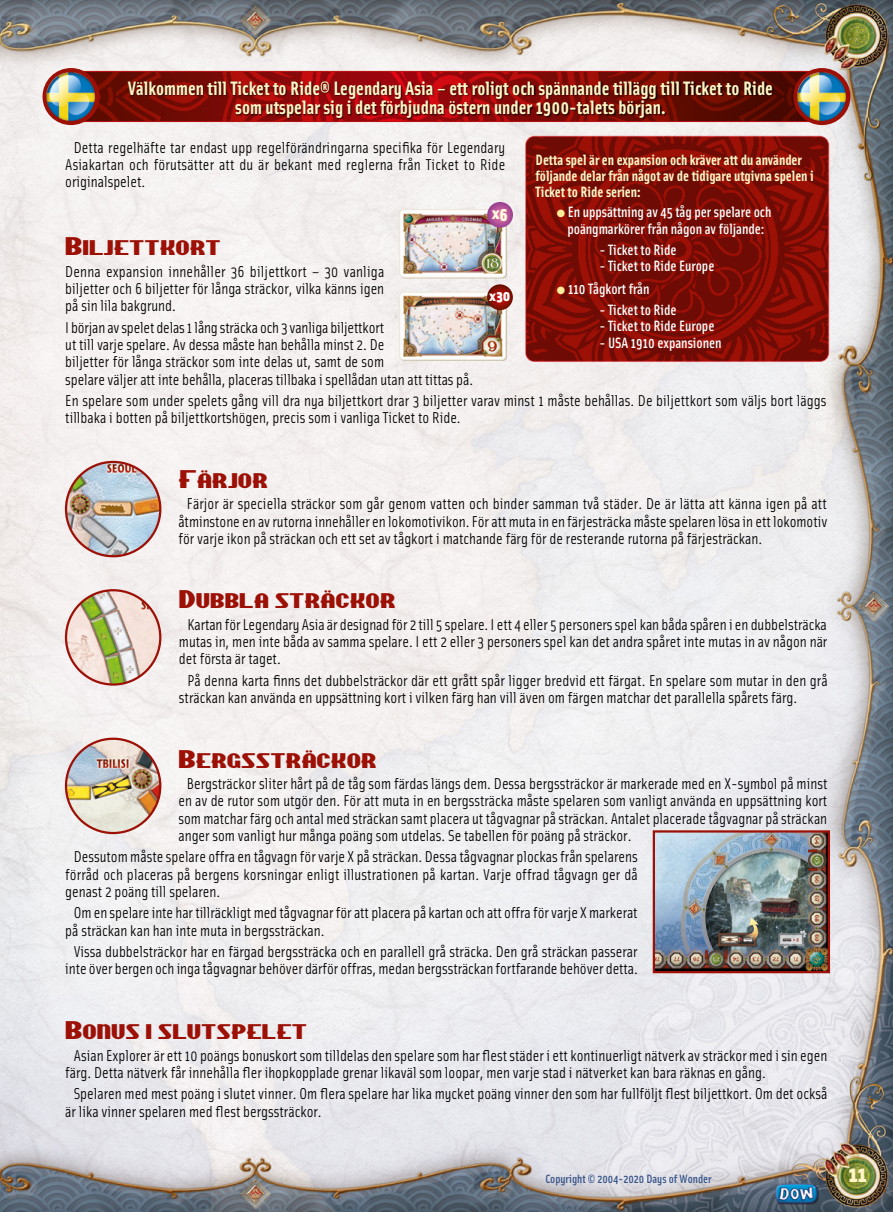
<style>
.page{position:relative;width:893px;height:1212px;background:#fff}
.page>*{position:absolute;margin:0;border:0;box-sizing:border-box;transform-origin:0 0}
.t1{font:900 22.5px "Solex OT";color:#fff5c5}
.t2{font:21.6px "Chippewa Falls NF";color:#9c1006;scale:1.18 1}
.t3{font:700 19.5px/19.5px "Solex OT";color:#fff5c5;text-align:center}
.t4{font:900 17.25px "Solex OT";color:#fffbdc}
.t5{font:15.75px/17.2px "Solex OT";color:#000;text-align:justify}
.t6{font:500 15px/16.5px "Solex OT";letter-spacing:-.005em;color:#fff;text-align:center}
.t7{font:700 15px/15.8px "Solex OT";letter-spacing:-.005em;color:#fff5c5}
.t8{font:900 14.85px "Solex OT";color:#fff}
.t9{font:500 12px "Solex OT";color:#335288}
.s1{color:#ffed99}
</style>
<div class="page">
<img style="left:0;top:0;width:893px;height:1212px">
<img style="left:88px;top:73px;width:717px;height:47px">
<div style="left:70px;top:71px;width:761px;height:51px;border:1px solid #b70e0c;border-radius:13px"></div>
<div style="left:43px;top:68px;width:57px;height:57px;background:#9c1006;border-radius:50%"></div>
<img style="left:46px;top:72px;width:49px;height:49px;border-radius:24px">
<div style="left:793px;top:68px;width:57px;height:57px;background:#9c1006;border-radius:50%"></div>
<img style="left:797px;top:72px;width:49px;height:49px;border-radius:24px">
<div style="left:128px;top:82px;width:646px;height:38px;background:#000;opacity:.75"></div>
<img style="left:526px;top:137px;width:302px;height:224px">
<div style="left:525px;top:136px;width:304px;height:226px;border:2px solid #d20a11;border-radius:9px"></div>
<div style="left:400px;top:293px;width:107px;height:68px;background:#cec4b0;border-radius:4px"></div>
<img style="left:401px;top:294px;width:103px;height:64px">
<div style="left:399px;top:292px;width:107px;height:68px;border:1px solid #ece6d8;border-radius:4px"></div>
<svg style="left:487px;top:284px;width:26px;height:26px"></svg>
<img style="left:401px;top:211px;width:103px;height:65px">
<div style="left:399px;top:209px;width:107px;height:69px;border:1px solid #ece6d8;border-radius:4px"></div>
<svg style="left:487px;top:202px;width:26px;height:26px"></svg>
<img style="left:66px;top:462px;width:94px;height:94px;border-radius:47px">
<div style="left:65px;top:461px;width:96px;height:96px;border:2px solid #9c1006;border-radius:50%"></div>
<img style="left:66px;top:590px;width:94px;height:94px;border-radius:47px">
<div style="left:65px;top:589px;width:96px;height:97px;border:2px solid #9c1006;border-radius:50%"></div>
<img style="left:656px;top:833px;width:171px;height:137px">
<div style="left:653px;top:830px;width:177px;height:143px;border:2px solid #9c1006"></div>
<img style="left:66px;top:739px;width:94px;height:94px;border-radius:47px">
<div style="left:65px;top:738px;width:96px;height:96px;border:2px solid #9c1006;border-radius:50%"></div>
<p class="t3" style="left:128px;top:77px;width:647px">Välkommen till Ticket to Ride® Legendary Asia – ett roligt och spännande tillägg till Ticket to Ride som utspelar sig i det förbjudna östern under 1900-talets början.</p>
<p class="t5" style="left:65px;top:138px;width:442px;text-indent:9px">Detta regelhäfte tar endast upp regelförändringarna specifika för Legendary Asiakartan och förutsätter att du är bekant med reglerna från Ticket to Ride originalspelet.</p>
<p class="t7" style="left:536px;top:151px;width:280px">Detta spel är en expansion och kräver att du använder följande delar från något av de tidigare utgivna spelen i<br>Ticket to Ride serien:</p>
<p class="t6" style="left:557px;top:203px;width:216px"><span class="s1">●</span> En uppsättning av 45 tåg per spelare och poängmarkörer från någon av följande:</p>
<p class="t6" style="left:599px;top:240px;width:79px">- Ticket to Ride</p>
<p class="t6" style="left:599px;top:257px;width:117px">- Ticket to Ride Europe</p>
<p class="t6" style="left:557px;top:280px;width:94px"><span class="s1">●</span> 110 Tågkort från</p>
<p class="t6" style="left:599px;top:301px;width:79px">- Ticket to Ride</p>
<p class="t6" style="left:599px;top:317px;width:117px">- Ticket to Ride Europe</p>
<p class="t6" style="left:599px;top:334px;width:124px">- USA 1910 expansionen</p>
<p class="t4" style="left:492px;top:202px;width:17px">x6</p>
<h2 class="t2" style="left:65px;top:232px;width:133px">Biljettkort</h2>
<p class="t5" style="left:65px;top:262px;width:321px">Denna expansion innehåller 36 biljettkort – 30 vanliga biljetter och 6 biljetter för långa sträckor, vilka känns igen på sin lila bakgrund.</p>
<p class="t5" style="left:65px;top:318px;width:409px;text-align:left">I början av spelet delas 1 lång sträcka och 3 vanliga biljettkort<br>ut till varje spelare. Av dessa måste han behålla minst 2. De<br>biljetter för långa sträckor som inte delas ut, samt de som<br>spelare väljer att inte behålla, placeras tillbaka i spellådan utan att tittas på.</p>
<p class="t5" style="left:65px;top:391px;width:763px">En spelare som under spelets gång vill dra nya biljettkort drar 3 biljetter varav minst 1 måste behållas. De biljettkort som väljs bort läggs tillbaka i botten på biljettkortshögen, precis som i vanliga Ticket to Ride.</p>
<p class="t8" style="left:490px;top:285px;width:22px">x30</p>
<h2 class="t2" style="left:178px;top:464px;width:77px">Färjor</h2>
<p class="t5" style="left:178px;top:495px;width:650px;text-indent:9px">Färjor är speciella sträckor som går genom vatten och binder samman två städer. De är lätta att känna igen på att åtminstone en av rutorna innehåller en lokomotivikon. För att muta in en färjesträcka måste spelaren lösa in ett lokomotiv för varje ikon på sträckan och ett set av tågkort i matchande färg för de resterande rutorna på färjesträckan.</p>
<h2 class="t2" style="left:179px;top:585px;width:185px">Dubbla sträckor</h2>
<p class="t5" style="left:179px;top:615px;width:650px;text-indent:9px">Kartan för Legendary Asia är designad för 2 till 5 spelare. I ett 4 eller 5 personers spel kan båda spåren i en dubbelsträcka mutas in, men inte båda av samma spelare. I ett 2 eller 3 personers spel kan det andra spåret inte mutas in av någon när det första är taget.</p>
<p class="t5" style="left:179px;top:671px;width:650px;text-indent:9px">På denna karta finns det dubbelsträckor där ett grått spår ligger bredvid ett färgat. En spelare som mutar in den grå sträckan kan använda en uppsättning kort i vilken färg han vill även om färgen matchar det parallella spårets färg.</p>
<h2 class="t2" style="left:178px;top:744px;width:170px">Bergssträckor</h2>
<p class="t5" style="left:178px;top:774px;width:650px;text-indent:9px">Bergsträckor sliter hårt på de tåg som färdas längs dem. Dessa bergssträckor är markerade med en X-symbol på minst en av de rutor som utgör den. För att muta in en bergssträcka måste spelaren som vanligt använda en uppsättning kort som matchar färg och antal med sträckan samt placera ut tågvagnar på sträckan. Antalet placerade tågvagnar på sträckan anger som vanligt hur många poäng som utdelas. Se tabellen för poäng på sträckor.</p>
<p class="t5" style="left:65px;top:848px;width:574px;text-indent:9px">Dessutom måste spelare offra en tågvagn för varje X på sträckan. Dessa tågvagnar plockas från spelarens förråd och placeras på bergens korsningar enligt illustrationen på kartan. Varje offrad tågvagn ger då genast 2 poäng till spelaren.</p>
<p class="t5" style="left:65px;top:904px;width:574px;text-indent:9px">Om en spelare inte har tillräckligt med tågvagnar för att placera på kartan och att offra för varje X markerat på sträckan kan han inte muta in bergssträckan.</p>
<p class="t5" style="left:65px;top:942px;width:574px;text-align:center">Vissa dubbelsträckor har en färgad bergssträcka och en parallell grå sträcka. Den grå sträckan passerar inte över bergen och inga tågvagnar behöver därför offras, medan bergssträckan fortfarande behöver detta.</p>
<h2 class="t2" style="left:65px;top:1015px;width:206px">Bonus i slutspelet</h2>
<p class="t5" style="left:65px;top:1046px;width:763px;text-indent:9px">Asian Explorer är ett 10 poängs bonuskort som tilldelas den spelare som har flest städer i ett kontinuerligt nätverk av sträckor med i sin egen färg. Detta nätverk får innehålla fler ihopkopplade grenar likaväl som loopar, men varje stad i nätverket kan bara räknas en gång.</p>
<p class="t5" style="left:65px;top:1084px;width:764px;text-indent:9px">Spelaren med mest poäng i slutet vinner. Om flera spelare har lika mycket poäng vinner den som har fullföljt flest biljettkort. Om det också är lika vinner spelaren med flest bergssträckor.</p>
<p class="t9" style="left:545px;top:1171px;width:168px">Copyright © 2004-2020 Days of Wonder</p>
<h1 class="t1" style="left:849px;top:1159px;width:20px">11</h1>
</div>
